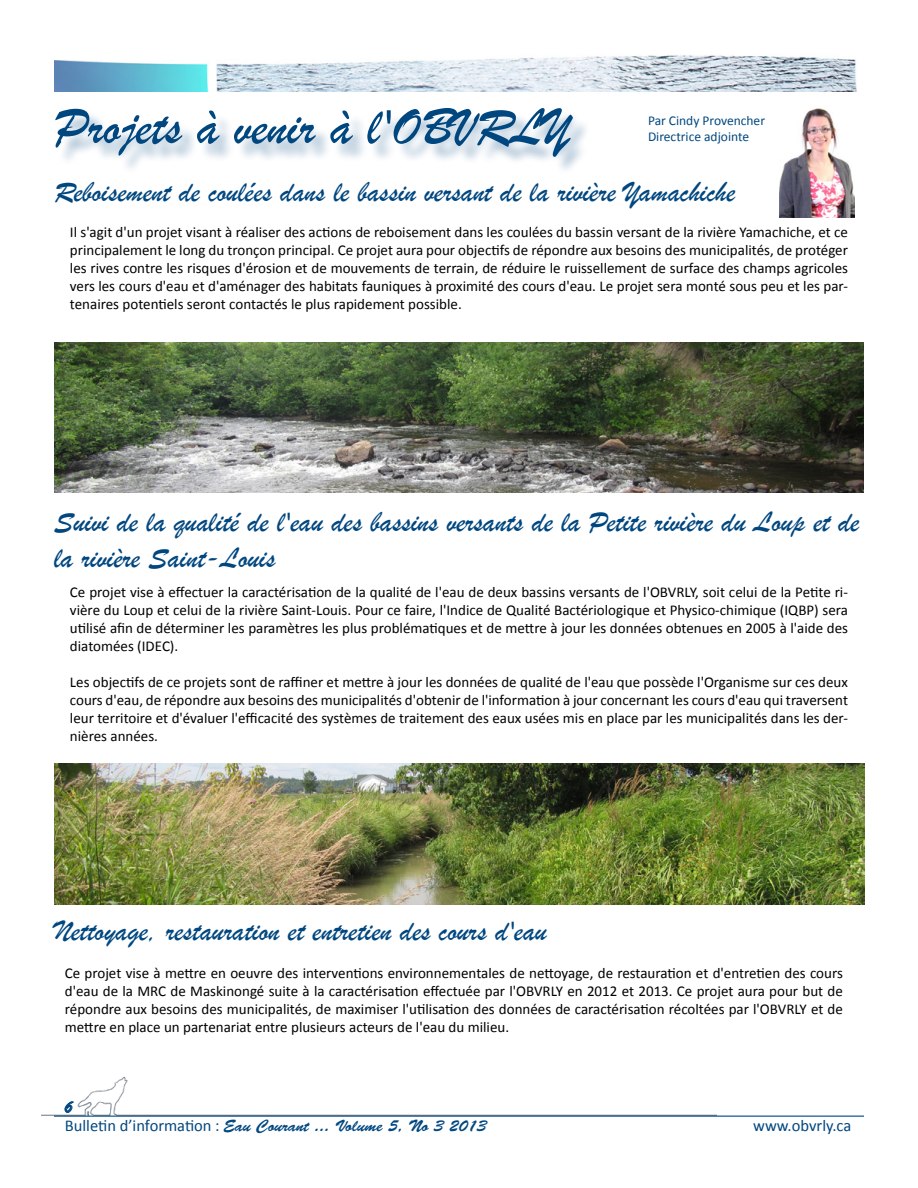
<style>
.page{position:relative;width:918px;height:1188px;background:#fff}
.page>*{position:absolute;margin:0;border:0;box-sizing:border-box;transform-origin:0 0}
.t1{font:54px "Brush Script";color:#004780}
.t2{font:30px/36px "Brush Script";color:#004780}
.t3{font:18px "Brush Script";color:#004780}
.t4{font:16.5px "Brush Script Std";color:#004780}
.t5{font:16.5px "Calibri";color:#004780}
.t6{font:15px/18px "Calibri";color:#000;text-align:justify}
.t7{font:13.5px/16.2px "Calibri";color:#004880}
.s1{font-family:"Calibri"}
</style>
<div class="page">
<img style="left:54px;top:55px;width:803px;height:36px">
<hr style="left:54px;top:1116px;width:810px;height:1px;background:#004780">
<img style="left:41px;top:1076px;width:675px;height:41px">
<div style="left:58px;top:110px;width:533px;height:65px;background:#004780;opacity:.35"></div>
<img style="left:54px;top:343px;width:810px;height:150px">
<img style="left:54px;top:764px;width:810px;height:140px">
<img style="left:780px;top:108px;width:75px;height:110px">
<h1 class="t1" style="left:54px;top:94px;width:520px">Projets à venir à l'OBVRLY</h1>
<h2 class="t2" style="left:54px;top:174px;width:683px">Reboisement de coulées dans le bassin versant de la rivière Yamachiche</h2>
<p class="t6" style="left:70px;top:223px;width:780px">Il s'agit d'un projet visant à réaliser des actions de reboisement dans les coulées du bassin versant de la rivière Yamachiche, et ce principalement le long du tronçon principal. Ce projet aura pour objectifs de répondre aux besoins des municipalités, de protéger les rives contre les risques d'érosion et de mouvements de terrain, de réduire le ruissellement de surface des champs agricoles vers les cours d'eau et d'aménager des habitats fauniques à proximité des cours d'eau. Le projet sera monté sous peu et les par&shy;tenaires potentiels seront contactés le plus rapidement possible.</p>
<p class="t7" style="left:648px;top:112px;width:119px">Par Cindy Provencher<br>Directrice adjointe</p>
<h2 class="t2" style="left:54px;top:504px;width:807px">Suivi de la qualité de l'eau des bassins versants de la Petite rivière du Loup et de la rivière Saint-Louis</h2>
<p class="t6" style="left:70px;top:583px;width:780px">Ce projet vise à effectuer la caractérisation de la qualité de l'eau de deux bassins versants de l'OBVRLY, soit celui de la Petite ri&shy;vière du Loup et celui de la rivière Saint-Louis. Pour ce faire, l'Indice de Qualité Bactériologique et Physico-chimique (IQBP) sera utilisé afin de déterminer les paramètres les plus problématiques et de mettre à jour les données obtenues en 2005 à l'aide des diatomées (IDEC).</p>
<p class="t6" style="left:70px;top:673px;width:780px">Les objectifs de ce projets sont de raffiner et mettre à jour les données de qualité de l'eau que possède l'Organisme sur ces deux cours d'eau, de répondre aux besoins des municipalités d'obtenir de l'information à jour concernant les cours d'eau qui traversent leur territoire et d'évaluer l'efficacité des systèmes de traitement des eaux usées mis en place par les municipalités dans les der&shy;nières années.</p>
<h2 class="t2" style="left:54px;top:914px;width:494px">Nettoyage, restauration et entretien des cours d'eau</h2>
<p class="t6" style="left:65px;top:964px;width:780px">Ce projet vise à mettre en oeuvre des interventions environnementales de nettoyage, de restauration et d'entretien des cours d'eau de la MRC de Maskinongé suite à la caractérisation effectuée par l'OBVRLY en 2012 et 2013. Ce projet aura pour but de répondre aux besoins des municipalités, de maximiser l'utilisation des données de caractérisation récoltées par l'OBVRLY et de mettre en place un partenariat entre plusieurs acteurs de l'eau du milieu.</p>
<p class="t3" style="left:65px;top:1096px;width:9px">6</p>
<p class="t4" style="left:65px;top:1117px;width:423px"><span class="s1">Bulletin d’information :</span> Eau Courant ... Volume 5, No 3 2013</p>
<p class="t5" style="left:753px;top:1115px;width:100px">www.obvrly.ca</p>
</div>
